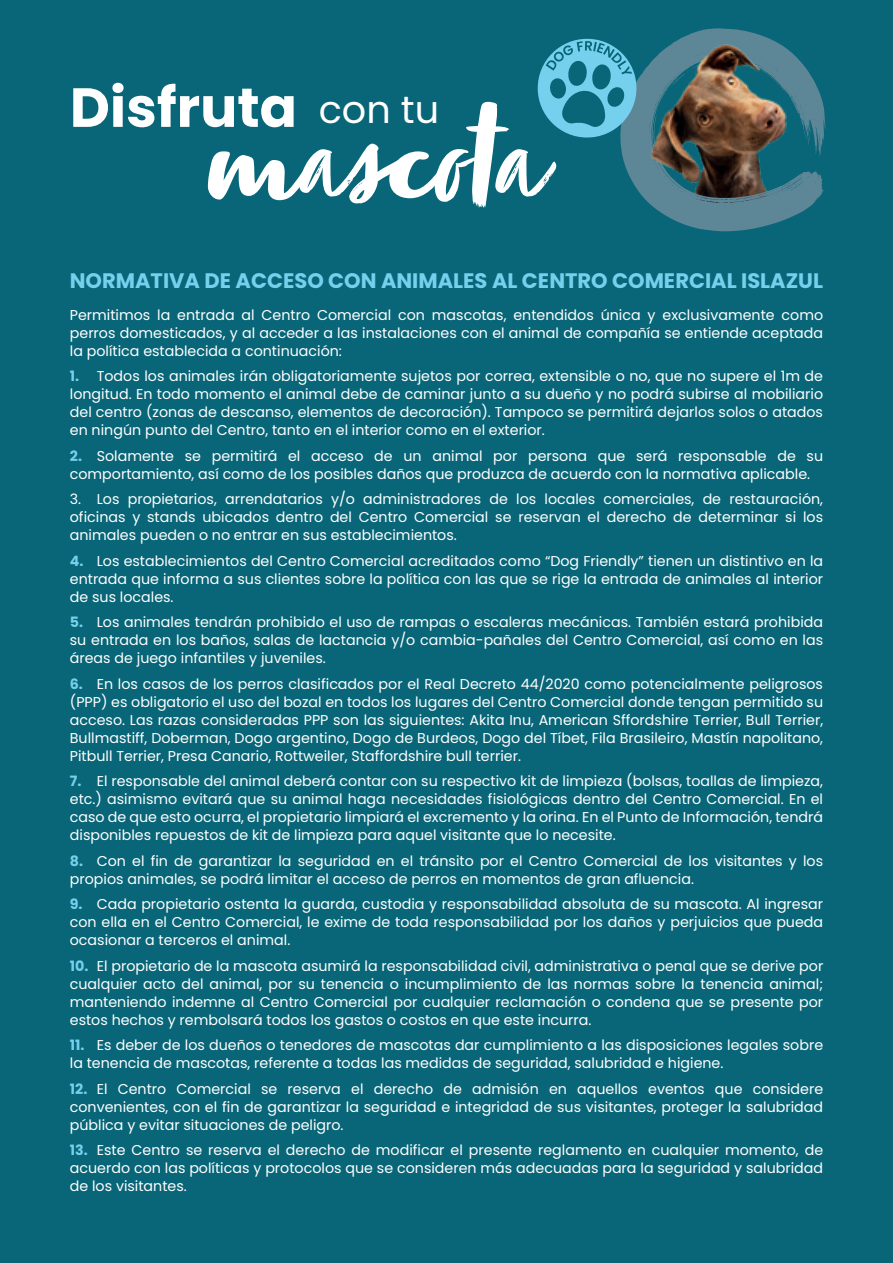
<style>
.page{position:relative;width:893px;height:1263px;background:#086678}
.page>*{position:absolute;margin:0;border:0;box-sizing:border-box;transform-origin:0 0}
.t1{font:146.1px "Zooja Pro";color:#fff}
.t2{font:700 55.05px "Poppins";color:#fff}
.t3{font:38.1px "Poppins";color:#fff}
.t4{font:700 21px "Poppins";color:#74d0ec}
.t5{font:14.25px/18px "Poppins";color:#fff;text-align:justify}
.s1{font-weight:700;color:#74d0ec}
</style>
<div class="page">
<svg style="left:538px;top:28px;width:287px;height:203px"></svg>
<h2 class="t2" style="left:70px;top:76px;width:229px">Disfruta</h2>
<h3 class="t3" style="left:319px;top:87px;width:122px">con tu</h3>
<h1 class="t1" style="left:202px;top:73px;width:339px">mascota</h1>
<h3 class="t4" style="left:70px;top:269px;width:755px">NORMATIVA DE ACCESO CON ANIMALES AL CENTRO COMERCIAL ISLAZUL</h3>
<p class="t5" style="left:70px;top:306px;width:755px">Permitimos la entrada al Centro Comercial con mascotas, entendidos única y exclusivamente como perros domesticados, y al acceder a las instalaciones con el animal de compañía se entiende aceptada la política establecida a continuación:</p>
<p class="t5" style="left:70px;top:367px;width:755px"><span class="s1">1.</span> Todos los animales irán obligatoriamente sujetos por correa, extensible o no, que no supere el 1m de longitud. En todo momento el animal debe de caminar junto a su dueño y no podrá subirse al mobiliario del centro (zonas de descanso, elementos de decoración). Tampoco se permitirá dejarlos solos o atados en ningún punto del Centro, tanto en el interior como en el exterior.</p>
<p class="t5" style="left:70px;top:447px;width:755px"><span class="s1">2.</span> Solamente se permitirá el acceso de un animal por persona que será responsable de su comportamiento, así como de los posibles daños que produzca de acuerdo con la normativa aplicable.</p>
<p class="t5" style="left:70px;top:490px;width:755px">3. Los propietarios, arrendatarios y/o administradores de los locales comerciales, de restauración, oficinas y stands ubicados dentro del Centro Comercial se reservan el derecho de determinar si los animales pueden o no entrar en sus establecimientos.</p>
<p class="t5" style="left:70px;top:552px;width:755px"><span class="s1">4.</span> Los establecimientos del Centro Comercial acreditados como “Dog Friendly” tienen un distintivo en la entrada que informa a sus clientes sobre la política con las que se rige la entrada de animales al interior de sus locales.</p>
<p class="t5" style="left:70px;top:613px;width:755px"><span class="s1">5.</span> Los animales tendrán prohibido el uso de rampas o escaleras mecánicas. También estará prohibida su entrada en los baños, salas de lactancia y/o cambia-pañales del Centro Comercial, así como en las áreas de juego infantiles y juveniles.</p>
<p class="t5" style="left:70px;top:675px;width:755px"><span class="s1">6.</span> En los casos de los perros clasificados por el Real Decreto 44/2020 como potencialmente peligrosos (PPP) es obligatorio el uso del bozal en todos los lugares del Centro Comercial donde tengan permitido su acceso. Las razas consideradas PPP son las siguientes: Akita Inu, American Sffordshire Terrier, Bull Terrier, Bullmastiff, Doberman, Dogo argentino, Dogo de Burdeos, Dogo del Tíbet, Fila Brasileiro, Mastín napolitano, Pitbull Terrier, Presa Canario, Rottweiler, Staffordshire bull terrier.</p>
<p class="t5" style="left:70px;top:772px;width:755px"><span class="s1">7.</span> El responsable del animal deberá contar con su respectivo kit de limpieza (bolsas, toallas de limpieza, etc.) asimismo evitará que su animal haga necesidades fisiológicas dentro del Centro Comercial. En el caso de que esto ocurra, el propietario limpiará el excremento y la orina. En el Punto de Información, tendrá disponibles repuestos de kit de limpieza para aquel visitante que lo necesite.</p>
<p class="t5" style="left:70px;top:852px;width:755px"><span class="s1">8.</span> Con el fin de garantizar la seguridad en el tránsito por el Centro Comercial de los visitantes y los propios animales, se podrá limitar el acceso de perros en momentos de gran afluencia.</p>
<p class="t5" style="left:70px;top:895px;width:755px"><span class="s1">9.</span> Cada propietario ostenta la guarda, custodia y responsabilidad absoluta de su mascota. Al ingresar con ella en el Centro Comercial, le exime de toda responsabilidad por los daños y perjuicios que pueda ocasionar a terceros el animal.</p>
<p class="t5" style="left:70px;top:957px;width:755px"><span class="s1">10.</span> El propietario de la mascota asumirá la responsabilidad civil, administrativa o penal que se derive por cualquier acto del animal, por su tenencia o incumplimiento de las normas sobre la tenencia animal; manteniendo indemne al Centro Comercial por cualquier reclamación o condena que se presente por estos hechos y rembolsará todos los gastos o costos en que este incurra.</p>
<p class="t5" style="left:70px;top:1036px;width:755px"><span class="s1">11.</span> Es deber de los dueños o tenedores de mascotas dar cumplimiento a las disposiciones legales sobre la tenencia de mascotas, referente a todas las medidas de seguridad, salubridad e higiene.</p>
<p class="t5" style="left:70px;top:1080px;width:755px"><span class="s1">12.</span> El Centro Comercial se reserva el derecho de admisión en aquellos eventos que considere convenientes, con el fin de garantizar la seguridad e integridad de sus visitantes, proteger la salubridad pública y evitar situaciones de peligro.</p>
<p class="t5" style="left:70px;top:1141px;width:755px"><span class="s1">13.</span> Este Centro se reserva el derecho de modificar el presente reglamento en cualquier momento, de acuerdo con las políticas y protocolos que se consideren más adecuadas para la seguridad y salubridad de los visitantes.</p>
</div>
